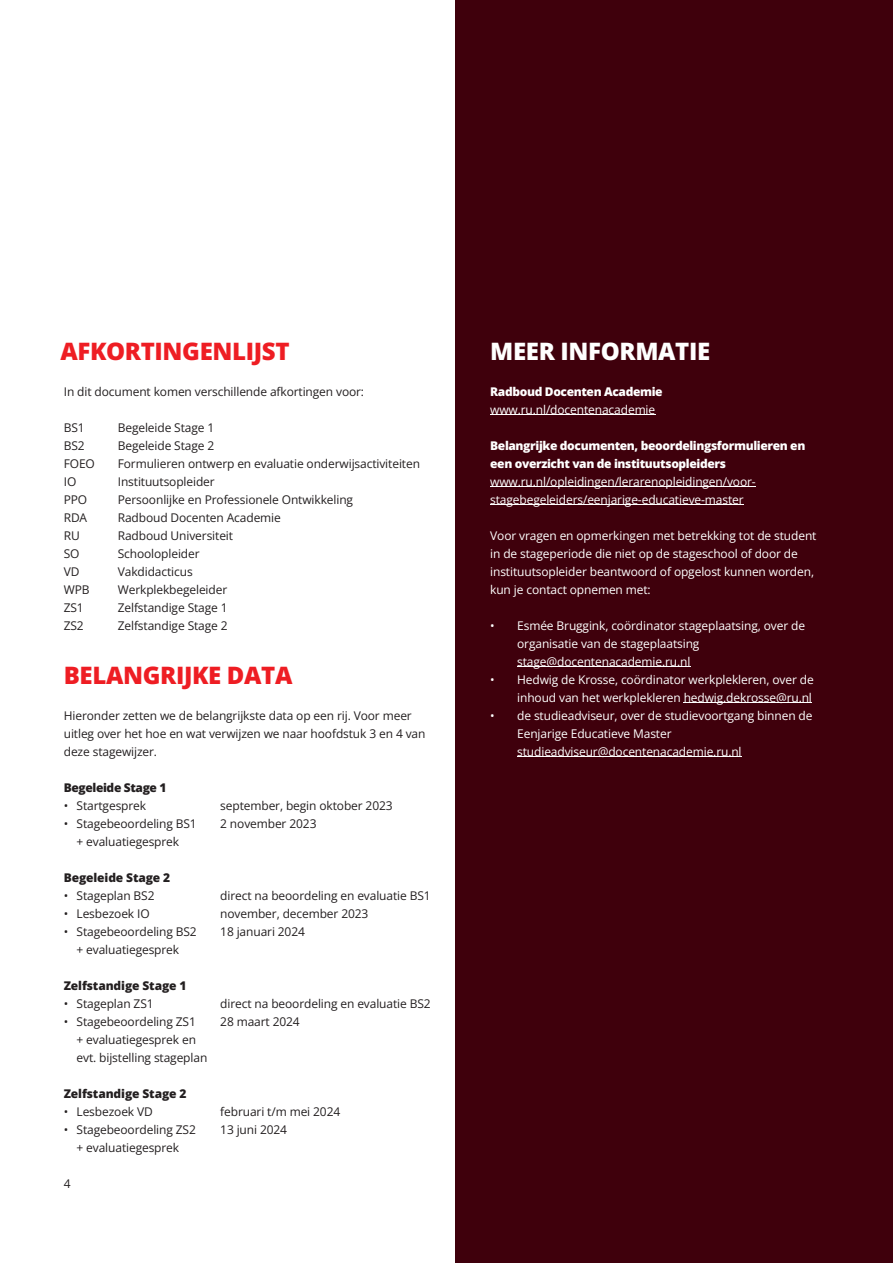
<style>
.page{position:relative;width:893px;height:1263px;background:#fff}
.page>*{position:absolute;margin:0;border:0;box-sizing:border-box;transform-origin:0 0}
.t1{font:800 24px "Open Sans";letter-spacing:-.015em;color:#ee1d23}
.t2{font:800 24px "Open Sans";letter-spacing:-.015em;color:#fff}
.t3{font:12px/18px "Open Sans";letter-spacing:-.01em;color:#231f20}
.t4{font:12px/18px "Open Sans";letter-spacing:-.01em;color:#fff}
.t5{font:800 12px/18px "Open Sans";letter-spacing:-.03em;color:#fff}
.t6{font:800 12px "Open Sans";letter-spacing:-.01em;color:#231f20}
.t7{font:800 12px "Open Sans";letter-spacing:-.03em;color:#231f20}
</style>
<div class="page">
<div style="left:455px;top:0;width:438px;height:1263px;background:#3f000c"></div>
<hr style="left:490px;top:415px;width:165px;height:1px;background:#fff">
<hr style="left:490px;top:487px;width:266px;height:1px;background:#fff">
<hr style="left:490px;top:505px;width:254px;height:1px;background:#fff">
<hr style="left:517px;top:667px;width:173px;height:1px;background:#fff">
<hr style="left:684px;top:703px;width:128px;height:1px;background:#fff">
<hr style="left:517px;top:757px;width:225px;height:1px;background:#fff">
<h1 class="t1" style="left:60px;top:334px;width:231px">AFKORTINGENLIJST</h1>
<p class="t3" style="left:64px;top:382px;width:302px">In dit document komen verschillende afkortingen voor:</p>
<p class="t3" style="left:64px;top:418px;width:22px">BS1</p>
<p class="t3" style="left:118px;top:418px;width:98px">Begeleide Stage 1</p>
<p class="t3" style="left:64px;top:436px;width:22px">BS2</p>
<p class="t3" style="left:118px;top:436px;width:98px">Begeleide Stage 2</p>
<p class="t3" style="left:64px;top:454px;width:33px">FOEO</p>
<p class="t3" style="left:118px;top:454px;width:304px">Formulieren ontwerp en evaluatie onderwijsactiviteiten</p>
<p class="t3" style="left:64px;top:472px;width:14px">IO</p>
<p class="t3" style="left:118px;top:472px;width:99px">Instituutsopleider</p>
<p class="t3" style="left:64px;top:490px;width:25px">PPO</p>
<p class="t3" style="left:118px;top:490px;width:237px">Persoonlijke en Professionele Ontwikkeling</p>
<p class="t3" style="left:64px;top:508px;width:25px">RDA</p>
<p class="t3" style="left:118px;top:508px;width:165px">Radboud Docenten Academie</p>
<p class="t3" style="left:64px;top:526px;width:18px">RU</p>
<p class="t3" style="left:118px;top:526px;width:117px">Radboud Universiteit</p>
<p class="t3" style="left:64px;top:544px;width:17px">SO</p>
<p class="t3" style="left:118px;top:544px;width:83px">Schoolopleider</p>
<p class="t3" style="left:64px;top:562px;width:17px">VD</p>
<p class="t3" style="left:118px;top:562px;width:76px">Vakdidacticus</p>
<p class="t3" style="left:64px;top:580px;width:27px">WPB</p>
<p class="t3" style="left:118px;top:580px;width:111px">Werkplekbegeleider</p>
<p class="t3" style="left:64px;top:598px;width:22px">ZS1</p>
<p class="t3" style="left:118px;top:598px;width:111px">Zelfstandige Stage 1</p>
<p class="t3" style="left:64px;top:616px;width:22px">ZS2</p>
<p class="t3" style="left:118px;top:616px;width:111px">Zelfstandige Stage 2</p>
<h1 class="t1" style="left:64px;top:658px;width:230px">BELANGRIJKE DATA</h1>
<p class="t3" style="left:64px;top:706px;width:363px">Hieronder zetten we de belangrijkste data op een rij. Voor meer uitleg over het hoe en wat verwijzen we naar hoofdstuk 3 en 4 van deze stagewijzer.</p>
<p class="t7" style="left:64px;top:779px;width:104px">Begeleide Stage 1</p>
<p class="t3" style="left:64px;top:796px;width:84px">• Startgesprek</p>
<p class="t3" style="left:64px;top:814px;width:135px;text-align:center">• Stagebeoordeling BS1 + evaluatiegesprek</p>
<p class="t6" style="left:64px;top:869px;width:108px">Begeleide Stage 2</p>
<p class="t3" style="left:64px;top:886px;width:92px">• Stageplan BS2</p>
<p class="t3" style="left:64px;top:904px;width:87px">• Lesbezoek IO</p>
<p class="t3" style="left:64px;top:922px;width:135px;text-align:center">• Stagebeoordeling BS2 + evaluatiegesprek</p>
<p class="t6" style="left:64px;top:977px;width:124px">Zelfstandige Stage 1</p>
<p class="t3" style="left:64px;top:994px;width:91px">• Stageplan ZS1</p>
<p class="t3" style="left:77px;top:1012px;width:132px;text-indent:-13px">• Stagebeoordeling ZS1<br>+ evaluatiegesprek en evt. bijstelling stageplan</p>
<p class="t6" style="left:64px;top:1085px;width:124px">Zelfstandige Stage 2</p>
<p class="t3" style="left:64px;top:1102px;width:91px">• Lesbezoek VD</p>
<p class="t3" style="left:64px;top:1120px;width:134px;text-align:center">• Stagebeoordeling ZS2 + evaluatiegesprek</p>
<p class="t3" style="left:220px;top:796px;width:174px">september, begin oktober 2023<br>2 november 2023</p>
<p class="t3" style="left:220px;top:886px;width:212px">direct na beoordeling en evaluatie BS1 november, december 2023<br>18 januari 2024</p>
<p class="t3" style="left:220px;top:994px;width:212px">direct na beoordeling en evaluatie BS2<br>28 maart 2024</p>
<p class="t3" style="left:220px;top:1102px;width:122px">februari t/m mei 2024<br>13 juni 2024</p>
<p class="t3" style="left:64px;top:1174px;width:8px">4</p>
<h1 class="t2" style="left:490px;top:334px;width:222px">MEER INFORMATIE</h1>
<p class="t5" style="left:490px;top:382px;width:174px">Radboud Docenten Academie</p>
<p class="t4" style="left:490px;top:400px;width:167px">www.ru.nl/docentenacademie</p>
<p class="t5" style="left:490px;top:436px;width:317px">Belangrijke documenten, beoordelingsformulieren en een overzicht van de instituutsopleiders</p>
<p class="t4" style="left:490px;top:472px;width:267px">www.ru.nl/opleidingen/lerarenopleidingen/voor&shy;stagebegeleiders/eenjarige-educatieve-master</p>
<p class="t4" style="left:490px;top:526px;width:328px">Voor vragen en opmerkingen met betrekking tot de student in de stageperiode die niet op de stageschool of door de instituutsopleider beantwoord of opgelost kunnen worden, kun je contact opnemen met:</p>
<p class="t4" style="left:517px;top:616px;width:289px;text-indent:-27px">• Esmée Bruggink, coördinator stageplaatsing, over de organisatie van de stageplaatsing stage@docentenacademie.ru.nl</p>
<p class="t4" style="left:490px;top:670px;width:325px;text-align:right">• Hedwig de Krosse, coördinator werkplekleren, over de inhoud van het werkplekleren hedwig.dekrosse@ru.nl</p>
<p class="t4" style="left:517px;top:706px;width:297px;text-indent:-27px">• de studieadviseur, over de studievoortgang binnen de<br>Eenjarige Educatieve Master studieadviseur@docentenacademie.ru.nl</p>
</div>
